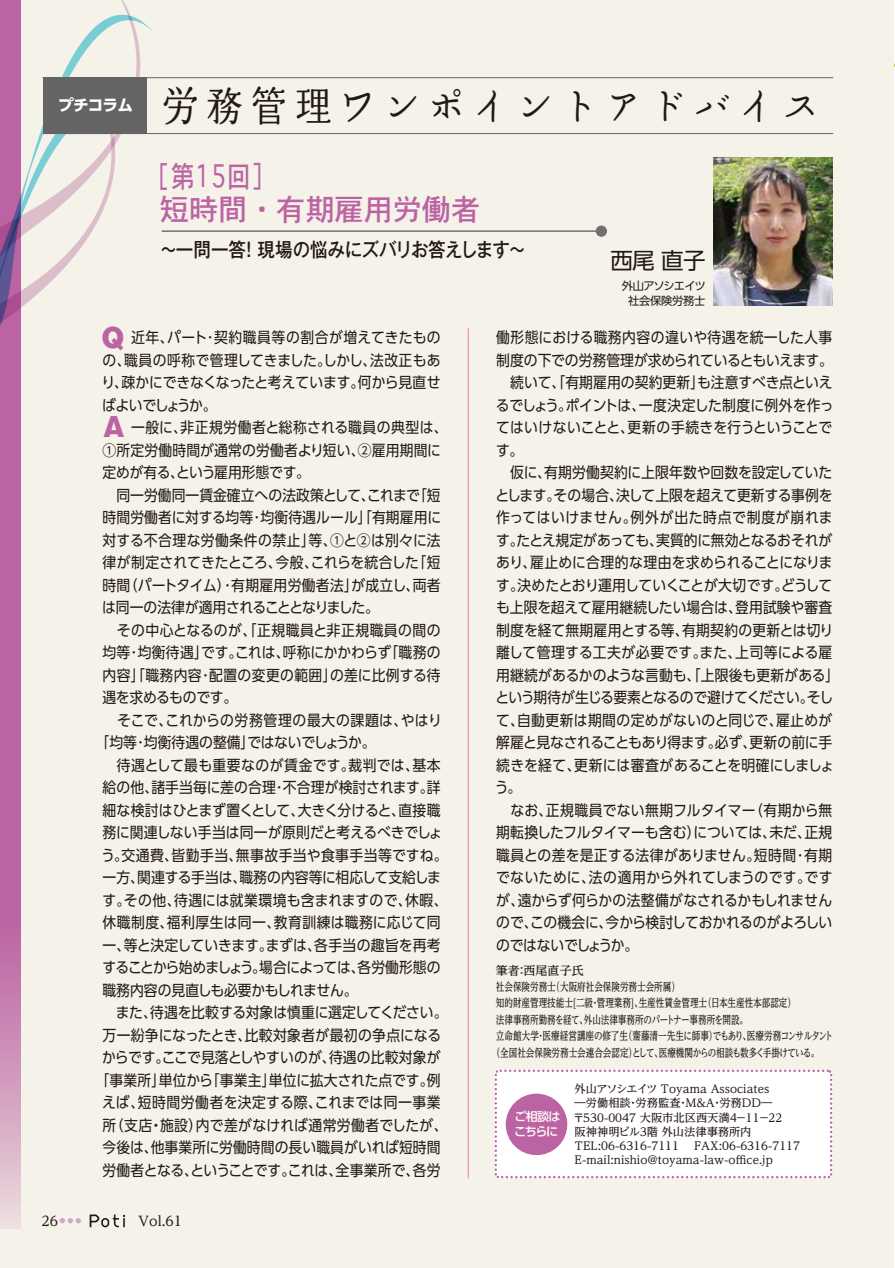
<style>
.page{position:relative;width:895px;height:1268px;background:#fff}
.page>*{position:absolute;margin:0;border:0;box-sizing:border-box;transform-origin:0 0}
.t1{font:40.95px "Marumin Old";letter-spacing:.2em;color:#221815;scale:.9 1}
.t2{font:30px/33px "Osaka";letter-spacing:-.03em;color:#bc64a3;scale:.8 1}
.t3{font:900 25.65px "Gothic MB101 Pro";color:#bc64a3}
.t4{font:22.5px "UD Shin Go Pro";color:#221815}
.t5{font:500 19.5px "Gothic MB101 Pro";letter-spacing:-.02em;color:#221815;scale:.9 1}
.t6{font:700 15.75px "UD Shin Go Pro";letter-spacing:-.06em;color:#fff}
.t7{font:15px/22.5px "UD Shin Go Pro";letter-spacing:.005em;color:#221815;scale:.92 1}
.t8{font:15px "UD Shin Go Pro";letter-spacing:.025em;color:#221815;scale:.92 1}
.t9{font:15px "UD Shin Go Pro";letter-spacing:-.015em;color:#221815;scale:.92 1}
.t10{font:15px "UD Shin Go Pro";letter-spacing:.035em;color:#221815;scale:.92 1}
.t11{font:15px "UD Shin Go Pro";letter-spacing:-.02em;color:#221815;scale:.92 1}
.t12{font:15px "UD Shin Go Pro";letter-spacing:-.05em;color:#221815;scale:.92 1}
.t13{font:15px "UD Shin Go Pro";letter-spacing:.03em;color:#221815;scale:.92 1}
.t14{font:15px "UD Shin Go Pro";letter-spacing:.04em;color:#221815;scale:.92 1}
.t15{font:15px "UD Shin Go Pro";letter-spacing:.05em;color:#221815;scale:.92 1}
.t16{font:15px "UD Shin Go Pro";letter-spacing:-.03em;color:#221815;scale:.92 1}
.t17{font:15px "UD Shin Go Pro";letter-spacing:-.025em;color:#221815;scale:.92 1}
.t18{font:15px "UD Shin Go Pro";letter-spacing:-.105em;color:#221815;scale:.92 1}
.t19{font:500 13.5px "UD Reimin Pro";color:#221815}
.t20{font:500 12px "UD Reimin Pro";color:#221815}
.t21{font:500 12px/15px "UD Shin Go Pro";letter-spacing:-.085em;color:#fff}
.t22{font:500 11.25px "UD Reimin Pro";color:#221815;scale:.76 1}
.t23{font:500 11.25px/14.2px "UD Reimin Pro";color:#221815}
.t24{font:11.25px/15px "UD Shin Go Pro";letter-spacing:-.025em;color:#221815;text-align:center}
.t25{font:500 6px "UD Reimin Pro";color:#cfa7cd}
.s1{font-family:"UD Reimin Pro"}
</style>
<div class="page">
<div style="left:0;top:0;width:894px;height:1268px;background:#f5f2e9"></div>
<img style="left:713px;top:158px;width:119px;height:147px">
<hr style="left:468px;top:329px;width:1px;height:849px;background:#ec7aa1">
<hr style="left:162px;top:230px;width:439px;height:2px;background:#727171">
<div style="left:595px;top:225px;width:12px;height:12px;background:#727171;border-radius:50%"></div>
<div style="left:494px;top:1069px;width:338px;height:109px;background:#fff"></div>
<div style="left:505px;top:1093px;width:62px;height:62px;background:#bc64a3;border-radius:50%"></div>
<svg style="left:0;top:440px;width:20px;height:788px;background:#c479ad"></svg>
<svg style="left:0;top:0;width:140px;height:135px"></svg>
<svg style="left:0;top:77px;width:134px;height:363px"></svg>
<hr style="left:43px;top:133px;width:789px;height:1px;background:#656464">
<hr style="left:43px;top:77px;width:789px;height:1px;background:#656464">
<div style="left:43px;top:78px;width:103px;height:56px;background:#656464"></div>
<svg style="left:90px;top:1214px;width:35px;height:13px"></svg>
<p class="t6" style="left:58px;top:93px;width:77px">プチコラム</p>
<h1 class="t1" style="left:162px;top:85px;width:732px">労務管理ワンポイントアドバイス</h1>
<h2 class="t2" style="left:159px;top:159px;width:403px;text-indent:-15px">［第15回］<br>短時間・有期雇用労働者</h2>
<h3 class="t5" style="left:160px;top:233px;width:408px">～一問一答！ 現場の悩みにズバリお答えします～</h3>
<h3 class="t4" style="left:610px;top:242px;width:97px">西尾 直子</h3>
<p class="t24" style="left:621px;top:278px;width:85px">外山アソシエイツ社会保険労務士</p>
<h3 class="t3" style="left:102px;top:316px;width:24px">Q</h3>
<p class="t14" style="left:102px;top:325px;width:369px"><span class="s1">　　</span>近年、パート･契約職員等の割合が増えてきたもの</p>
<p class="t7" style="left:102px;top:348px;width:369px">の、職員の呼称で管理してきました。しかし、法改正もあ</p>
<p class="t9" style="left:101px;top:370px;width:370px">り、疎かにできなくなったと考えています。何から見直せ</p>
<p class="t18" style="left:102px;top:393px;width:126px">ばよいでしょうか。</p>
<p class="t10" style="left:102px;top:415px;width:376px">　　一般に、非正規労働者と総称される職員の典型は、</p>
<p class="t7" style="left:102px;top:438px;width:369px">①所定労働時間が通常の労働者より短い、②雇用期間に</p>
<p class="t9" style="left:102px;top:460px;width:227px">定めが有る、という雇用形態です。</p>
<p class="t7" style="left:102px;top:483px;width:369px">　同一労働同一賃金確立への法政策として、これまで「短</p>
<p class="t7" style="left:102px;top:506px;width:369px">時間労働者に対する均等･均衡待遇ルール」「有期雇用に</p>
<p class="t8" style="left:102px;top:528px;width:369px">対する不合理な労働条件の禁止」等、①と②は別々に法</p>
<p class="t7" style="left:102px;top:551px;width:369px">律が制定されてきたところ、今般、これらを統合した「短</p>
<p class="t7" style="left:102px;top:573px;width:369px">時間（パートタイム）･有期雇用労働者法」が成立し、両者</p>
<p class="t16" style="left:102px;top:595px;width:302px">は同一の法律が適用されることとなりました。</p>
<p class="t10" style="left:102px;top:618px;width:369px">　その中心となるのが、「正規職員と非正規職員の間の</p>
<p class="t7" style="left:102px;top:641px;width:369px">均等･均衡待遇」です。これは、呼称にかかわらず「職務の</p>
<p class="t8" style="left:102px;top:663px;width:369px">内容」「職務内容･配置の変更の範囲」の差に比例する待</p>
<p class="t17" style="left:102px;top:685px;width:148px">遇を求めるものです。</p>
<p class="t15" style="left:102px;top:708px;width:370px">　そこで、これからの労務管理の最大の課題は、やはり</p>
<p class="t7" style="left:96px;top:731px;width:306px">「均等･均衡待遇の整備」ではないでしょうか。</p>
<p class="t8" style="left:102px;top:753px;width:369px">　待遇として最も重要なのが賃金です。裁判では、基本</p>
<p class="t7" style="left:102px;top:776px;width:369px">給の他、諸手当毎に差の合理･不合理が検討されます。詳</p>
<p class="t11" style="left:102px;top:798px;width:369px">細な検討はひとまず置くとして、大きく分けると、直接職</p>
<p class="t7" style="left:102px;top:821px;width:371px">務に関連しない手当は同一が原則だと考えるべきでしょ</p>
<p class="t13" style="left:101px;top:843px;width:378px">う。交通費、皆勤手当、無事故手当や食事手当等ですね。</p>
<p class="t7" style="left:102px;top:866px;width:369px">一方、関連する手当は、職務の内容等に相応して支給しま</p>
<p class="t7" style="left:102px;top:888px;width:377px">す。その他、待遇には就業環境も含まれますので、休暇、</p>
<p class="t10" style="left:102px;top:910px;width:369px">休職制度、福利厚生は同一、教育訓練は職務に応じて同</p>
<p class="t7" style="left:102px;top:933px;width:369px">一、等と決定していきます。まずは、各手当の趣旨を再考</p>
<p class="t12" style="left:102px;top:955px;width:369px">することから始めましょう。場合によっては、各労働形態の</p>
<p class="t9" style="left:102px;top:978px;width:279px">職務内容の見直しも必要かもしれません。</p>
<p class="t9" style="left:102px;top:1000px;width:376px">　また、待遇を比較する対象は慎重に選定してください。</p>
<p class="t8" style="left:102px;top:1023px;width:369px">万一紛争になったとき、比較対象者が最初の争点になる</p>
<p class="t7" style="left:102px;top:1046px;width:369px">からです。ここで見落としやすいのが、待遇の比較対象が</p>
<p class="t7" style="left:96px;top:1068px;width:376px">「事業所」単位から「事業主」単位に拡大された点です。例</p>
<p class="t8" style="left:102px;top:1090px;width:369px">えば、短時間労働者を決定する際、これまでは同一事業</p>
<p class="t7" style="left:102px;top:1113px;width:376px">所（支店・施設）内で差がなければ通常労働者でしたが、</p>
<p class="t7" style="left:102px;top:1136px;width:369px">今後は、他事業所に労働時間の長い職員がいれば短時間</p>
<p class="t11" style="left:102px;top:1158px;width:369px">労働者となる、ということです。これは、全事業所で、各労</p>
<h3 class="t3" style="left:103px;top:406px;width:22px">A</h3>
<p class="t19" style="left:42px;top:1210px;width:18px">26</p>
<p class="t25" style="left:60px;top:1216px;width:23px">● ● ●</p>
<p class="t19" style="left:138px;top:1210px;width:45px">Vol.61</p>
<p class="t7" style="left:495px;top:326px;width:375px">働形態における職務内容の違いや待遇を統一した人事制度の下での労務管理が求められているともいえます。　続いて、「有期雇用の契約更新」も注意すべき点といえるでしょう。ポイントは、一度決定した制度に例外を作ってはいけないことと、更新の手続きを行うということです。<br>　仮に、有期労働契約に上限年数や回数を設定していたとします。その場合、決して上限を超えて更新する事例を作ってはいけません。例外が出た時点で制度が崩れます。たとえ規定があっても、実質的に無効となるおそれがあり、雇止めに合理的な理由を求められることになります。決めたとおり運用していくことが大切です。どうしても上限を超えて雇用継続したい場合は、登用試験や審査制度を経て無期雇用とする等、有期契約の更新とは切り離して管理する工夫が必要です。また、上司等による雇用継続があるかのような言動も、「上限後も更新がある」という期待が生じる要素となるので避けてください。そして、自動更新は期間の定めがないのと同じで、雇止めが解雇と見なされることもあり得ます。必ず、更新の前に手続きを経て、更新には審査があることを明確にしましょう。<br>　なお、正規職員でない無期フルタイマー（有期から無期転換したフルタイマーも含む）については、未だ、正規職員との差を是正する法律がありません。短時間･有期でないために、法の適用から外れてしまうのです。ですが、遠からず何らかの法整備がなされるかもしれませんので、この機会に、今から検討しておかれるのがよろしいのではないでしょうか。</p>
<p class="t20" style="left:496px;top:960px;width:89px">筆者：西尾直子氏</p>
<p class="t22" style="left:496px;top:977px;width:243px">社会保険労務士（大阪府社会保険労務士会所属）</p>
<p class="t22" style="left:496px;top:994px;width:396px">知的財産管理技能士[二級・管理業務]、生産性賃金管理士（日本生産性本部認定）</p>
<p class="t22" style="left:496px;top:1010px;width:333px">法律事務所勤務を経て、外山法律事務所のパートナー事務所を開設。</p>
<p class="t22" style="left:496px;top:1027px;width:445px">立命館大学・医療経営講座の修了生（齋藤清一先生に師事）でもあり、医療労務コンサルタント</p>
<p class="t22" style="left:491px;top:1043px;width:433px">（全国社会保険労務士会連合会認定）として、医療機関からの相談も数多く手掛けている。</p>
<p class="t21" style="left:514px;top:1108px;width:48px">ご相談はこちらに</p>
<p class="t23" style="left:573px;top:1081px;width:228px">外山アソシエイツ Toyama Associates<br>―労働相談・労務監査・M＆A・労務DD―〒530-0047 大阪市北区西天満４－１１－２２<br>阪神神明ビル３階 外山法律事務所内<br>TEL:06-6316-7111 　FAX:06-6316-7117<br>E-mail:nishio@toyama-law-office.jp</p>
</div>
